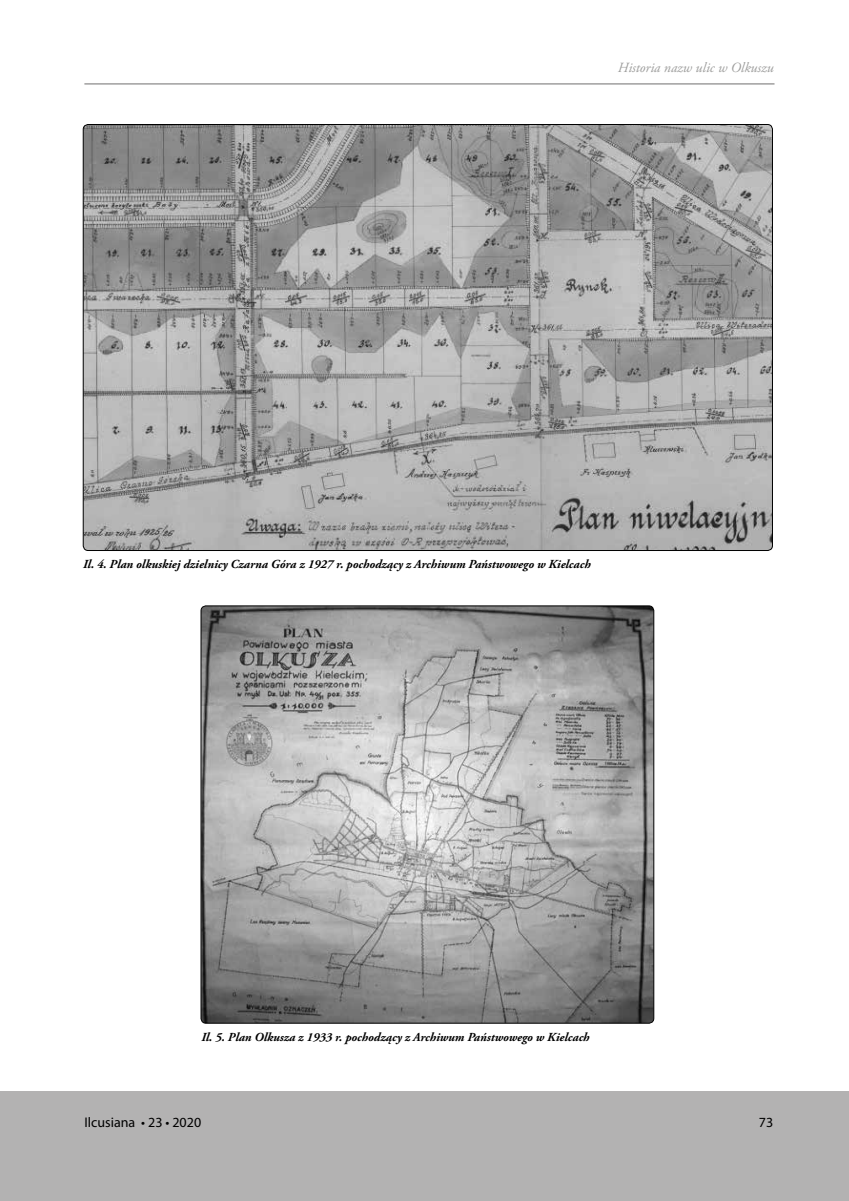
<style>
.page{position:relative;width:849px;height:1201px;background:#fff}
.page>*{position:absolute;margin:0;border:0;box-sizing:border-box;transform-origin:0 0}
.t1{font:italic 14px "Adobe Garamond Pro";color:#9d9d9c}
.t2{font:14px "Myriad Pro";color:#000}
.t3{font:italic 700 12.25px "Adobe Garamond Pro";color:#000}
</style>
<div class="page">
<div style="left:0;top:1091px;width:848px;height:109px;background:#b3b2b2"></div>
<hr style="left:84px;top:83px;width:690px;height:1px;background:#706f6f">
<img style="left:202px;top:607px;width:451px;height:416px">
<img style="left:83px;top:124px;width:689px;height:426px">
<p class="t1" style="left:617px;top:59px;width:157px">Historia nazw ulic w Olkuszu</p>
<p class="t3" style="left:83px;top:557px;width:509px">Il. 4. Plan olkuskiej dzielnicy Czarna Góra z 1927 r. pochodzący z Archiwum Państwowego w Kielcach</p>
<p class="t3" style="left:201px;top:1030px;width:389px">Il. 5. Plan Olkusza z 1933 r. pochodzący z Archiwum Państwowego w Kielcach</p>
<p class="t2" style="left:84px;top:1113px;width:118px">Ilcusiana • 23 • 2020</p>
<p class="t2" style="left:758px;top:1113px;width:16px">73</p>
</div>
